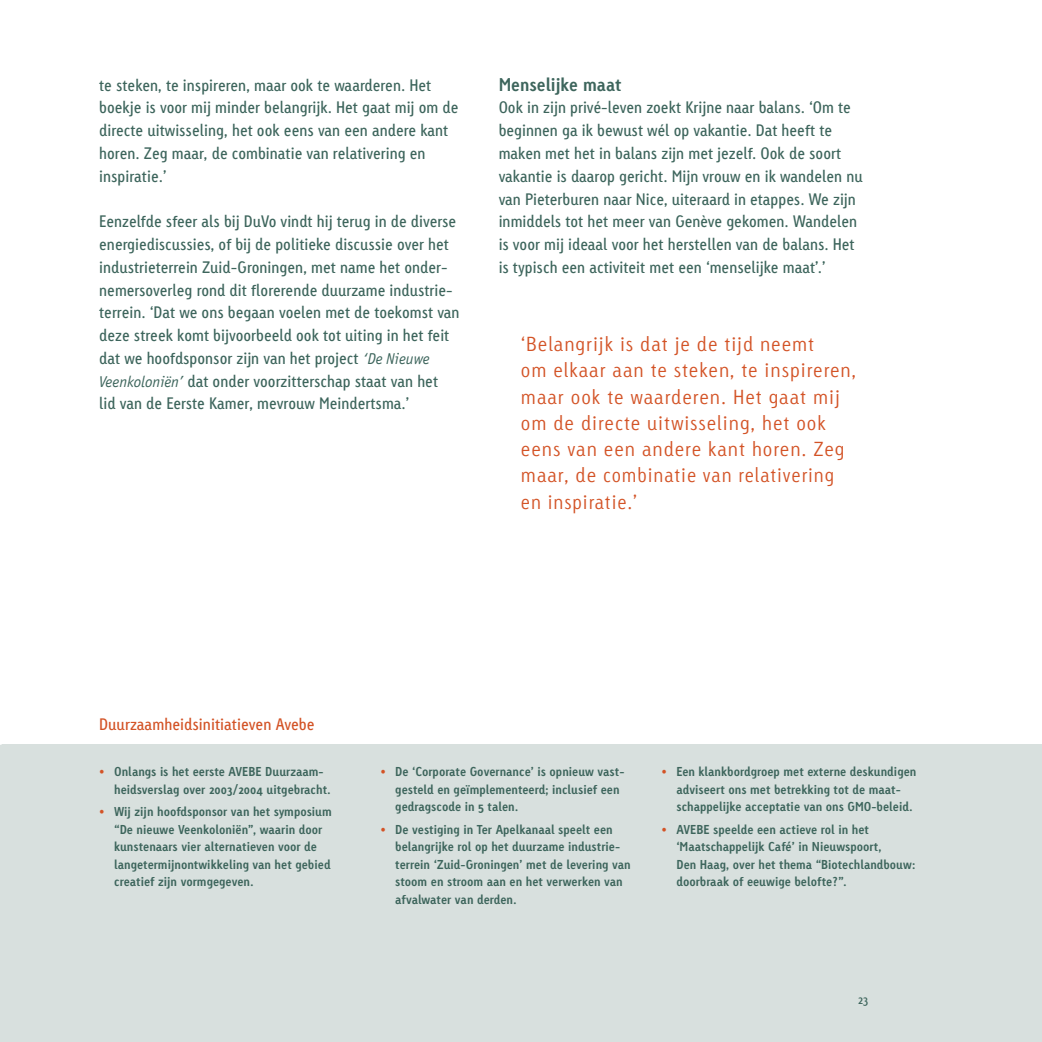
<style>
.page{position:relative;width:1042px;height:1042px;background:#fff}
.page>*{position:absolute;margin:0;border:0;box-sizing:border-box;transform-origin:0 0}
.t1{font:300 19.25px/26.2px "Linotype Tetria";letter-spacing:.05em;color:#d35326}
.t2{font:700 17.5px "Linotype Tetria";color:#3d655c}
.t3{font:15.75px/22.8px "Linotype Tetria";color:#3d655c}
.t4{font:15.75px "Linotype Tetria";color:#d35326}
.t5{font:700 12.25px/17.5px "Linotype Tetria";color:#3d655c}
.t6{font:12.25px "Linotype Tetria";color:#3d655c}
.s1{font-family:"Officina San ITC";font-style:italic}
.s2{color:#d35326}
</style>
<div class="page">
<div style="left:0;top:744px;width:1042px;height:298px;background:#d8e0de"></div>
<p class="t3" style="left:99px;top:75px;width:361px">te steken, te inspireren, maar ook te waarderen. Het boekje is voor mij minder belangrijk. Het gaat mij om de directe uitwisseling, het ook eens van een andere kant horen. Zeg maar, de combinatie van relativering en inspiratie.’</p>
<p class="t3" style="left:99px;top:212px;width:362px">Eenzelfde sfeer als bij DuVo vindt hij terug in de diverse energiediscussies, of bij de politieke discussie over het industrieterrein Zuid-Groningen, met name het onder&shy;nemersoverleg rond dit florerende duurzame industrie&shy;terrein. ‘Dat we ons begaan voelen met de toekomst van deze streek komt bijvoorbeeld ook tot uiting in het feit dat we hoofdsponsor zijn van het project <span class="s1">‘De Nieuwe Veenkoloniën’</span> dat onder voorzitterschap staat van het<br>lid van de Eerste Kamer, mevrouw Meindertsma.’</p>
<p class="t2" style="left:499px;top:78px;width:124px">Menselijke maat</p>
<p class="t3" style="left:499px;top:98px;width:366px">Ook in zijn privé-leven zoekt Krijne naar balans. ‘Om te beginnen ga ik bewust wél op vakantie. Dat heeft te maken met het in balans zijn met jezelf. Ook de soort vakantie is daarop gericht. Mijn vrouw en ik wandelen nu van Pieterburen naar Nice, uiteraard in etappes. We zijn inmiddels tot het meer van Genève gekomen. Wandelen is voor mij ideaal voor het herstellen van de balans. Het is typisch een activiteit met een ‘menselijke maat’.’</p>
<p class="t1" style="left:521px;top:333px;width:337px">‘Belangrijk is dat je de tijd neemt<br>om elkaar aan te steken, te inspireren, maar ook te waarderen. Het gaat mij om de directe uitwisseling, het ook eens van een andere kant horen. Zeg maar, de combinatie van relativering en inspiratie.’</p>
<p class="t4" style="left:99px;top:718px;width:217px">Duurzaamheidsinitiatieven Avebe</p>
<p class="t5" style="left:114px;top:764px;width:218px;text-indent:-15px"><span class="s2">•</span> Onlangs is het eerste AVEBE Duurzaam&shy;heidsverslag over 2003/2004 uitgebracht.</p>
<p class="t5" style="left:114px;top:804px;width:219px;text-indent:-15px"><span class="s2">•</span> Wij zijn hoofdsponsor van het symposium “De nieuwe Veenkoloniën”, waarin door kunstenaars vier alternatieven voor de langetermijnontwikkeling van het gebied creatief zijn vormgegeven.</p>
<p class="t5" style="left:395px;top:764px;width:231px;text-indent:-15px"><span class="s2">•</span> De ‘Corporate Governance’ is opnieuw vast&shy;gesteld en geïmplementeerd; inclusief een gedragscode in 5 talen.</p>
<p class="t5" style="left:395px;top:822px;width:237px;text-indent:-15px"><span class="s2">•</span> De vestiging in Ter Apelkanaal speelt een belangrijke rol op het duurzame industrie&shy;terrein ‘Zuid-Groningen’ met de levering van stoom en stroom aan en het verwerken van afvalwater van derden.</p>
<p class="t5" style="left:676px;top:764px;width:241px;text-indent:-15px"><span class="s2">•</span> Een klankbordgroep met externe deskundigen adviseert ons met betrekking tot de maat&shy;schappelijke acceptatie van ons GMO-beleid.</p>
<p class="t5" style="left:676px;top:822px;width:241px;text-indent:-15px"><span class="s2">•</span> AVEBE speelde een actieve rol in het ‘Maatschappelijk Café’ in Nieuwspoort,<br>Den Haag, over het thema “Biotechlandbouw: doorbraak of eeuwige belofte?”.</p>
<p class="t6" style="left:858px;top:995px;width:12px">23</p>
</div>
